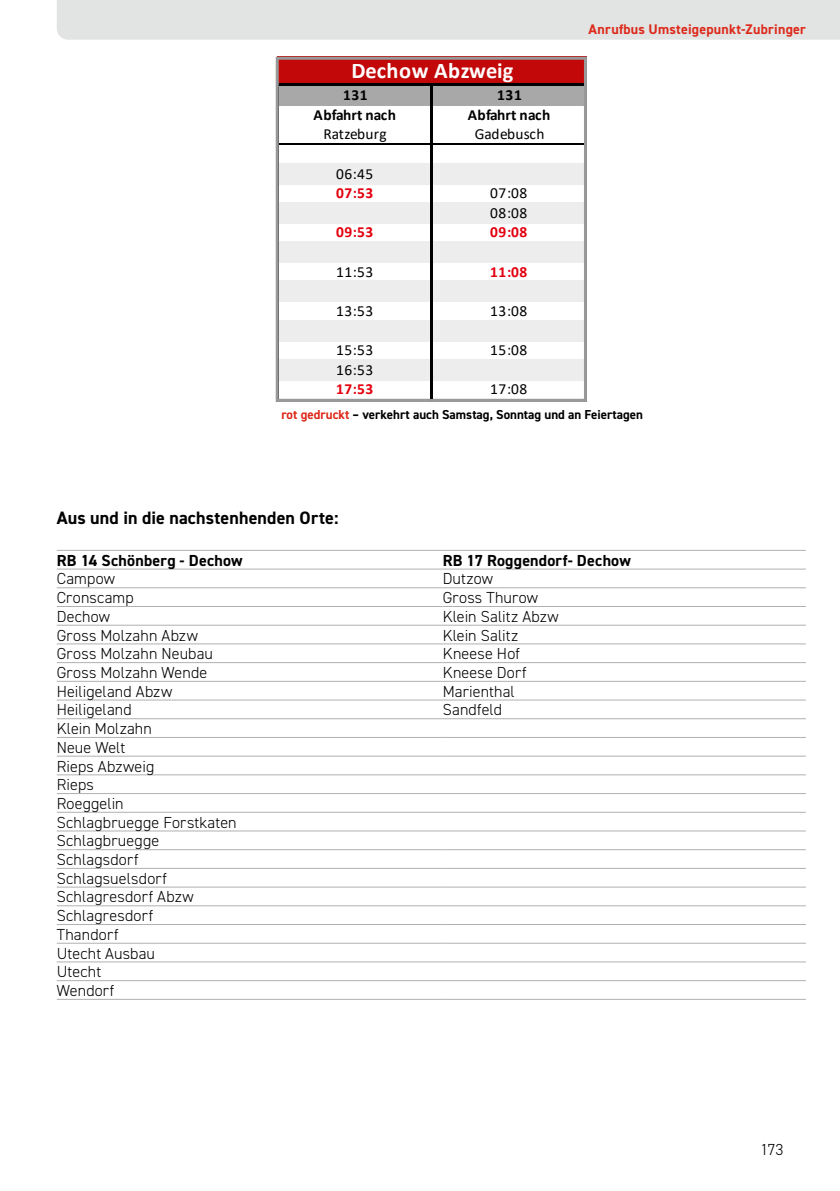
<style>
.page{position:relative;width:840px;height:1191px;background:#fff}
.page>*{position:absolute;margin:0;border:0;box-sizing:border-box;transform-origin:0 0}
.t1{font:700 22.4px "Calibri";letter-spacing:.005em;color:#fff}
.t2{font:700 18px "DIN2014";letter-spacing:.01em;color:#000}
.t3{font:300 16px/18.8px "DIN2014";letter-spacing:.01em;color:#000}
.t4{font:700 16px "DIN2014";letter-spacing:.015em;color:#000}
.t5{font:15.4px/19.6px "Calibri";letter-spacing:.04em;color:#000}
.t6{font:700 15.4px "Calibri";letter-spacing:.01em;color:#000}
.t7{font:700 15.4px "Calibri";letter-spacing:.04em;color:#e3000f}
.t8{font:15.4px "Calibri";letter-spacing:.01em;color:#000}
.t9{font:15.4px "Calibri";letter-spacing:.015em;color:#000}
.t10{font:700 14px "DIN2014";letter-spacing:.015em;color:#dd2a1b}
.t11{font:700 13px "DIN2014";color:#000}
.s1{color:#dd2a1b}
</style>
<div class="page">
<div style="left:57px;top:0;width:782px;height:40px;background:#e2e3e3"></div>
<div style="left:277px;top:57px;width:309px;height:29px;background:#c30809"></div>
<div style="left:277px;top:85px;width:309px;height:21px;background:#a8a8a8"></div>
<div style="left:277px;top:163px;width:309px;height:21px;background:#ededed"></div>
<div style="left:277px;top:202px;width:309px;height:21px;background:#ededed"></div>
<div style="left:277px;top:242px;width:309px;height:21px;background:#ededed"></div>
<div style="left:277px;top:281px;width:309px;height:21px;background:#ededed"></div>
<div style="left:277px;top:320px;width:309px;height:21px;background:#ededed"></div>
<div style="left:277px;top:359px;width:309px;height:21px;background:#ededed"></div>
<hr style="left:278px;top:144px;width:151px;height:1px;background:#000">
<hr style="left:429px;top:86px;width:3px;height:316px;background:#000">
<hr style="left:278px;top:83px;width:308px;height:3px;background:#000">
<hr style="left:432px;top:144px;width:151px;height:1px;background:#000">
<div style="left:275px;top:57px;width:311px;height:345px;border:3px solid #989999"></div>
<hr style="left:57px;top:569px;width:385px;height:1px;background:#afb0b0">
<hr style="left:442px;top:569px;width:363px;height:1px;background:#afb0b0">
<hr style="left:57px;top:587px;width:385px;height:1px;background:#afb0b0">
<hr style="left:442px;top:587px;width:363px;height:1px;background:#afb0b0">
<hr style="left:57px;top:606px;width:385px;height:1px;background:#afb0b0">
<hr style="left:442px;top:606px;width:363px;height:1px;background:#afb0b0">
<hr style="left:57px;top:625px;width:385px;height:1px;background:#afb0b0">
<hr style="left:442px;top:625px;width:363px;height:1px;background:#afb0b0">
<hr style="left:57px;top:643px;width:385px;height:1px;background:#afb0b0">
<hr style="left:442px;top:643px;width:363px;height:1px;background:#afb0b0">
<hr style="left:57px;top:662px;width:385px;height:1px;background:#afb0b0">
<hr style="left:442px;top:662px;width:363px;height:1px;background:#afb0b0">
<hr style="left:57px;top:681px;width:385px;height:1px;background:#afb0b0">
<hr style="left:442px;top:681px;width:363px;height:1px;background:#afb0b0">
<hr style="left:57px;top:699px;width:385px;height:1px;background:#afb0b0">
<hr style="left:442px;top:699px;width:363px;height:1px;background:#afb0b0">
<hr style="left:57px;top:718px;width:385px;height:1px;background:#afb0b0">
<hr style="left:442px;top:718px;width:363px;height:1px;background:#afb0b0">
<hr style="left:57px;top:737px;width:385px;height:1px;background:#afb0b0">
<hr style="left:442px;top:737px;width:363px;height:1px;background:#afb0b0">
<hr style="left:57px;top:756px;width:385px;height:1px;background:#afb0b0">
<hr style="left:442px;top:756px;width:363px;height:1px;background:#afb0b0">
<hr style="left:57px;top:774px;width:385px;height:1px;background:#afb0b0">
<hr style="left:442px;top:774px;width:363px;height:1px;background:#afb0b0">
<hr style="left:57px;top:793px;width:385px;height:1px;background:#afb0b0">
<hr style="left:442px;top:793px;width:363px;height:1px;background:#afb0b0">
<hr style="left:57px;top:812px;width:385px;height:1px;background:#afb0b0">
<hr style="left:442px;top:812px;width:363px;height:1px;background:#afb0b0">
<hr style="left:57px;top:830px;width:385px;height:1px;background:#afb0b0">
<hr style="left:442px;top:830px;width:363px;height:1px;background:#afb0b0">
<hr style="left:57px;top:849px;width:385px;height:1px;background:#afb0b0">
<hr style="left:442px;top:849px;width:363px;height:1px;background:#afb0b0">
<hr style="left:57px;top:868px;width:385px;height:1px;background:#afb0b0">
<hr style="left:442px;top:868px;width:363px;height:1px;background:#afb0b0">
<hr style="left:57px;top:886px;width:385px;height:1px;background:#afb0b0">
<hr style="left:442px;top:886px;width:363px;height:1px;background:#afb0b0">
<hr style="left:57px;top:905px;width:385px;height:1px;background:#afb0b0">
<hr style="left:442px;top:905px;width:363px;height:1px;background:#afb0b0">
<hr style="left:57px;top:924px;width:385px;height:1px;background:#afb0b0">
<hr style="left:442px;top:924px;width:363px;height:1px;background:#afb0b0">
<hr style="left:57px;top:943px;width:385px;height:1px;background:#afb0b0">
<hr style="left:442px;top:943px;width:363px;height:1px;background:#afb0b0">
<hr style="left:57px;top:961px;width:385px;height:1px;background:#afb0b0">
<hr style="left:442px;top:961px;width:363px;height:1px;background:#afb0b0">
<hr style="left:57px;top:980px;width:385px;height:1px;background:#afb0b0">
<hr style="left:442px;top:980px;width:363px;height:1px;background:#afb0b0">
<hr style="left:57px;top:550px;width:385px;height:1px;background:#afb0b0">
<hr style="left:442px;top:550px;width:363px;height:1px;background:#afb0b0">
<hr style="left:57px;top:999px;width:385px;height:1px;background:#afb0b0">
<hr style="left:442px;top:999px;width:363px;height:1px;background:#afb0b0">
<h1 class="t1" style="left:351px;top:54px;width:163px">Dechow Abzweig</h1>
<p class="t6" style="left:343px;top:84px;width:26px">131</p>
<p class="t6" style="left:497px;top:84px;width:26px">131</p>
<p class="t6" style="left:313px;top:104px;width:84px">Abfahrt nach</p>
<p class="t6" style="left:467px;top:104px;width:84px">Abfahrt nach</p>
<p class="t8" style="left:323px;top:124px;width:65px">Ratzeburg</p>
<p class="t9" style="left:474px;top:124px;width:71px">Gadebusch</p>
<p class="t5" style="left:336px;top:163px;width:39px">06:45</p>
<p class="t7" style="left:336px;top:182px;width:39px">07:53</p>
<p class="t5" style="left:490px;top:183px;width:39px">07:08<br>08:08</p>
<p class="t7" style="left:336px;top:221px;width:39px">09:53</p>
<p class="t7" style="left:490px;top:221px;width:39px">09:08</p>
<p class="t5" style="left:336px;top:261px;width:39px">11:53</p>
<p class="t7" style="left:490px;top:261px;width:39px">11:08</p>
<p class="t5" style="left:336px;top:300px;width:39px">13:53</p>
<p class="t5" style="left:490px;top:300px;width:39px">13:08</p>
<p class="t5" style="left:336px;top:340px;width:39px">15:53</p>
<p class="t5" style="left:490px;top:340px;width:39px">15:08</p>
<p class="t5" style="left:336px;top:359px;width:39px">16:53</p>
<p class="t7" style="left:336px;top:378px;width:39px">17:53</p>
<p class="t5" style="left:490px;top:379px;width:39px">17:08</p>
<p class="t10" style="left:588px;top:19px;width:219px">Anrufbus Umsteigepunkt-Zubringer</p>
<p class="t11" style="left:281px;top:406px;width:363px"><span class="s1">rot gedruckt</span> – verkehrt auch Samstag, Sonntag und an Feiertagen</p>
<p class="t2" style="left:57px;top:506px;width:283px">Aus und in die nachstenhenden Orte:</p>
<p class="t4" style="left:57px;top:549px;width:187px">RB 14 Schönberg - Dechow</p>
<p class="t4" style="left:442px;top:549px;width:190px">RB 17 Roggendorf- Dechow</p>
<p class="t3" style="left:57px;top:569px;width:60px">Campow</p>
<p class="t3" style="left:442px;top:569px;width:52px">Dutzow</p>
<p class="t3" style="left:57px;top:588px;width:78px">Cronscamp</p>
<p class="t3" style="left:442px;top:588px;width:97px">Gross Thurow</p>
<p class="t3" style="left:57px;top:607px;width:55px">Dechow</p>
<p class="t3" style="left:442px;top:607px;width:117px">Klein Salitz Abzw</p>
<p class="t3" style="left:57px;top:625px;width:143px">Gross Molzahn Abzw</p>
<p class="t3" style="left:442px;top:625px;width:77px">Klein Salitz</p>
<p class="t3" style="left:57px;top:644px;width:158px">Gross Molzahn Neubau</p>
<p class="t3" style="left:442px;top:644px;width:79px">Kneese Hof</p>
<p class="t3" style="left:57px;top:663px;width:152px">Gross Molzahn Wende</p>
<p class="t3" style="left:442px;top:663px;width:85px">Kneese Dorf</p>
<p class="t3" style="left:57px;top:682px;width:117px">Heiligeland Abzw</p>
<p class="t3" style="left:442px;top:682px;width:74px">Marienthal</p>
<p class="t3" style="left:57px;top:700px;width:76px">Heiligeland</p>
<p class="t3" style="left:442px;top:700px;width:61px">Sandfeld</p>
<p class="t3" style="left:57px;top:719px;width:181px">Klein Molzahn<br>Neue Welt<br>Rieps Abzweig<br>Rieps<br>Roeggelin<br>Schlagbruegge Forstkaten<br>Schlagbruegge<br>Schlagsdorf<br>Schlagsuelsdorf<br>Schlagresdorf Abzw<br>Schlagresdorf<br>Thandorf<br>Utecht Ausbau<br>Utecht<br>Wendorf</p>
<p class="t3" style="left:759px;top:1139px;width:24px">173</p>
</div>
